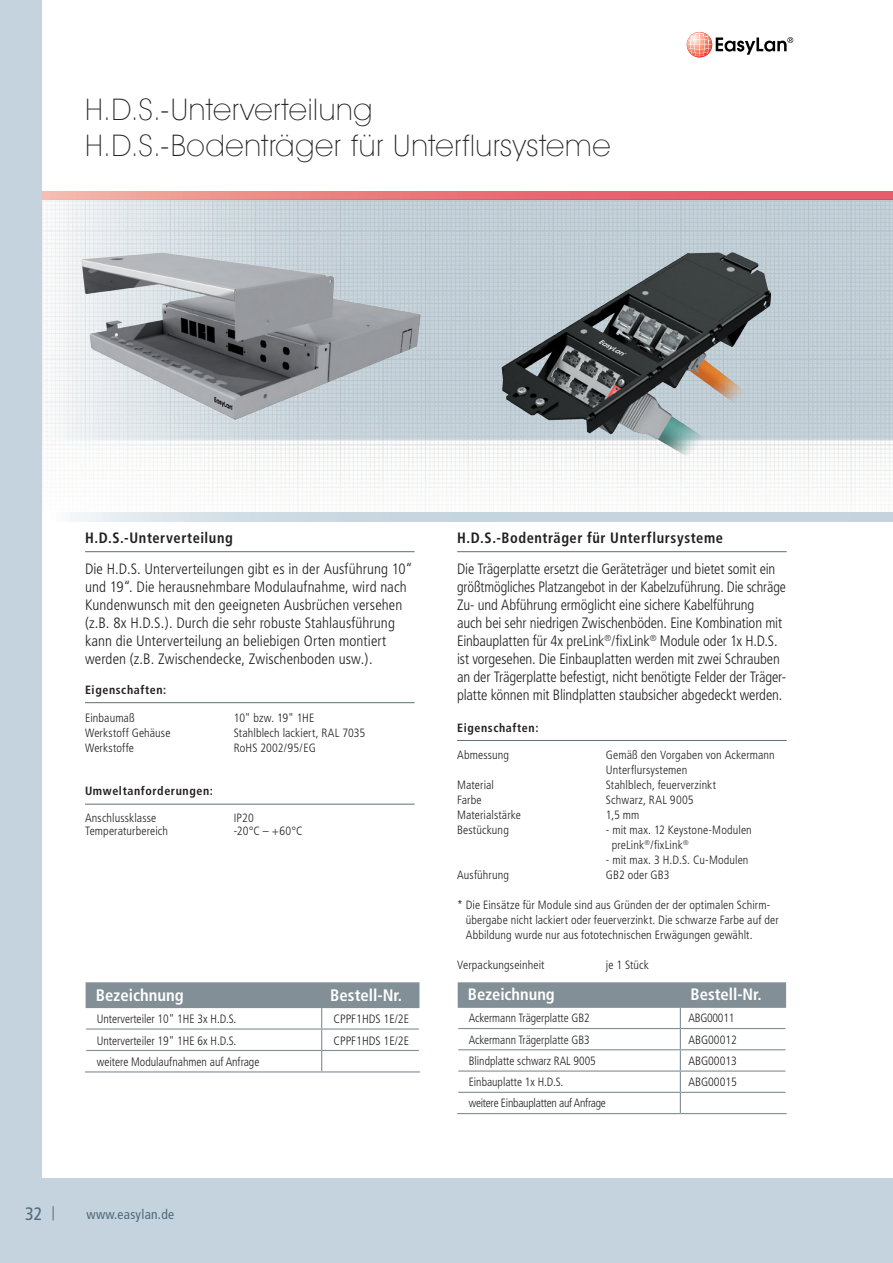
<style>
.page{position:relative;width:893px;height:1263px;background:#c4d3dd}
.page>*{position:absolute;margin:0;border:0;box-sizing:border-box;transform-origin:0 0}
.t1{font:200 30px/36px "Avant Garde IT Cby BT";letter-spacing:.025em;color:#231f20}
.t2{font:condensed 18px "Frutiger";color:#4d6a78}
.t3{font:700 condensed 16.65px "Frutiger";color:#fff}
.t4{font:700 condensed 16.5px "Frutiger";color:#fff}
.t5{font:300 condensed 15px/18px "Frutiger";letter-spacing:-.005em;color:#231f20}
.t6{font:700 condensed 15px "Frutiger";letter-spacing:.04em;color:#231f20;scale:.96 1}
.t7{font:condensed 13.5px "Frutiger";letter-spacing:.02em;color:#4d6a78}
.t8{font:300 condensed 12.15px "Frutiger";color:#231f20}
.t9{font:300 condensed 12px/15px "Frutiger";letter-spacing:.01em;color:#231f20}
.t10{font:700 condensed 12px "Frutiger";letter-spacing:.05em;color:#231f20}
.t11{font:300 condensed 12px "Frutiger";letter-spacing:-.02em;color:#231f20}
.t12{font:300 condensed 12px "Frutiger";letter-spacing:-.01em;color:#231f20}
</style>
<div class="page">
<div style="left:43px;top:0;width:850px;height:1178px;background:#fff"></div>
<svg style="left:687px;top:32px;width:25px;height:25px"></svg>
<svg style="left:688px;top:33px;width:105px;height:24px"></svg>
<svg style="left:53px;top:1206px;width:1px;height:14px"></svg>
<img style="left:43px;top:200px;width:850px;height:313px">
<svg style="left:70px;top:513px;width:823px;height:8px"></svg>
<svg style="left:43px;top:191px;width:850px;height:9px"></svg>
<img style="left:73px;top:216px;width:353px;height:263px">
<img style="left:468px;top:241px;width:380px;height:214px">
<hr style="left:85px;top:551px;width:330px;height:1px;background:#5c6f78">
<hr style="left:85px;top:702px;width:330px;height:1px;background:#5c6f78">
<hr style="left:85px;top:804px;width:330px;height:1px;background:#5c6f78">
<hr style="left:457px;top:551px;width:330px;height:1px;background:#5c6f78">
<hr style="left:457px;top:740px;width:330px;height:1px;background:#5c6f78">
<svg style="left:457px;top:982px;width:329px;height:131px"></svg>
<hr style="left:457px;top:1113px;width:223px;height:1px;background:#828f96">
<hr style="left:680px;top:1113px;width:107px;height:1px;background:#828f96">
<svg style="left:85px;top:982px;width:335px;height:89px"></svg>
<hr style="left:85px;top:1071px;width:237px;height:1px;background:#828f96">
<hr style="left:322px;top:1071px;width:98px;height:1px;background:#828f96">
<h1 class="t1" style="left:85px;top:91px;width:527px">H.D.S.-Unterverteilung<br>H.D.S.-Bodenträger für Unterflursysteme</h1>
<p class="t6" style="left:85px;top:529px;width:155px">H.D.S.-Unterverteilung</p>
<p class="t5" style="left:85px;top:560px;width:329px">Die H.D.S. Unterverteilungen gibt es in der Ausführung 10“ und 19“. Die herausnehmbare Modulaufnahme, wird nach Kundenwunsch mit den geeigneten Ausbrüchen versehen (z.B. 8x H.D.S.). Durch die sehr robuste Stahlausführung kann die Unterverteilung an beliebigen Orten montiert werden (z.B. Zwischendecke, Zwischenboden usw.).</p>
<p class="t10" style="left:85px;top:682px;width:83px">Eigenschaften:</p>
<p class="t9" style="left:85px;top:710px;width:51px">Einbaumaß</p>
<p class="t12" style="left:234px;top:711px;width:82px">10" bzw. 19" 1HE</p>
<p class="t9" style="left:85px;top:725px;width:87px">Werkstoff Gehäuse</p>
<p class="t9" style="left:234px;top:725px;width:133px">Stahlblech lackiert, RAL 7035</p>
<p class="t9" style="left:85px;top:740px;width:51px">Werkstoffe</p>
<p class="t9" style="left:234px;top:740px;width:84px">RoHS 2002/95/EG</p>
<p class="t10" style="left:85px;top:784px;width:129px">Umweltanforderungen:</p>
<p class="t9" style="left:85px;top:810px;width:73px">Anschlussklasse</p>
<p class="t9" style="left:234px;top:810px;width:21px">IP20</p>
<p class="t9" style="left:85px;top:823px;width:85px">Temperaturbereich</p>
<p class="t9" style="left:234px;top:823px;width:70px">-20°C – +60°C</p>
<p class="t3" style="left:96px;top:985px;width:89px">Bezeichnung</p>
<p class="t3" style="left:330px;top:985px;width:73px">Bestell-Nr.</p>
<p class="t8" style="left:97px;top:1012px;width:141px">Unterverteiler 10" 1HE 3x H.D.S.</p>
<p class="t8" style="left:334px;top:1012px;width:77px">CPPF1HDS 1E/2E</p>
<p class="t8" style="left:97px;top:1033px;width:141px">Unterverteiler 19" 1HE 6x H.D.S.</p>
<p class="t8" style="left:334px;top:1033px;width:77px">CPPF1HDS 1E/2E</p>
<p class="t8" style="left:97px;top:1055px;width:164px">weitere Modulaufnahmen auf Anfrage</p>
<p class="t2" style="left:25px;top:1203px;width:19px">32</p>
<p class="t7" style="left:87px;top:1207px;width:89px">www.easylan.de</p>
<p class="t6" style="left:457px;top:529px;width:279px">H.D.S.-Bodenträger für Unterflursysteme</p>
<p class="t5" style="left:457px;top:560px;width:330px">Die Trägerplatte ersetzt die Geräteträger und bietet somit ein größtmögliches Platzangebot in der Kabelzuführung. Die schräge Zu- und Abführung ermöglicht eine sichere Kabelführung<br>auch bei sehr niedrigen Zwischenböden. Eine Kombination mit Einbauplatten für 4x preLink<sup>®</sup>/fixLink<sup>®</sup> Module oder 1x H.D.S. ist vorgesehen. Die Einbauplatten werden mit zwei Schrauben an der Trägerplatte befestigt, nicht benötigte Felder der Träger&shy;platte können mit Blindplatten staubsicher abgedeckt werden.</p>
<p class="t10" style="left:457px;top:720px;width:83px">Eigenschaften:</p>
<p class="t9" style="left:457px;top:748px;width:54px">Abmessung</p>
<p class="t9" style="left:606px;top:748px;width:170px">Gemäß den Vorgaben von Ackermann<br>Unterflursystemen</p>
<p class="t9" style="left:457px;top:778px;width:38px">Material</p>
<p class="t9" style="left:606px;top:778px;width:112px">Stahlblech, feuerverzinkt</p>
<p class="t9" style="left:457px;top:793px;width:26px">Farbe</p>
<p class="t9" style="left:606px;top:793px;width:89px">Schwarz, RAL 9005</p>
<p class="t9" style="left:457px;top:808px;width:65px">Materialstärke</p>
<p class="t9" style="left:606px;top:808px;width:35px">1,5 mm</p>
<p class="t9" style="left:457px;top:823px;width:53px">Bestückung</p>
<p class="t9" style="left:612px;top:823px;width:142px;text-indent:-6px">- mit max. 12 Keystone-Modulen preLink<sup>®</sup>/fixLink<sup>®</sup></p>
<p class="t9" style="left:606px;top:853px;width:144px">- mit max. 3 H.D.S. Cu-Modulen</p>
<p class="t9" style="left:457px;top:868px;width:53px">Ausführung</p>
<p class="t9" style="left:606px;top:868px;width:65px">GB2 oder GB3</p>
<p class="t9" style="left:466px;top:898px;width:314px;text-indent:-9px">* Die Einsätze für Module sind aus Gründen der der optimalen Schirm&shy;übergabe nicht lackiert oder feuerverzinkt. Die schwarze Farbe auf der<br>Abbildung wurde nur aus fototechnischen Erwägungen gewählt.</p>
<p class="t9" style="left:457px;top:958px;width:89px">Verpackungseinheit</p>
<p class="t9" style="left:606px;top:958px;width:45px">je 1 Stück</p>
<p class="t4" style="left:468px;top:985px;width:88px">Bezeichnung</p>
<p class="t4" style="left:691px;top:985px;width:73px">Bestell-Nr.</p>
<p class="t9" style="left:469px;top:1011px;width:123px">Ackermann Trägerplatte GB2</p>
<p class="t11" style="left:688px;top:1011px;width:47px">ABG00011</p>
<p class="t9" style="left:469px;top:1032px;width:123px">Ackermann Trägerplatte GB3</p>
<p class="t9" style="left:688px;top:1032px;width:50px">ABG00012</p>
<p class="t9" style="left:469px;top:1053px;width:129px">Blindplatte schwarz RAL 9005</p>
<p class="t9" style="left:688px;top:1053px;width:50px">ABG00013</p>
<p class="t9" style="left:469px;top:1074px;width:96px">Einbauplatte 1x H.D.S.</p>
<p class="t9" style="left:688px;top:1074px;width:50px">ABG00015</p>
<p class="t11" style="left:469px;top:1096px;width:139px">weitere Einbauplatten auf Anfrage</p>
</div>
